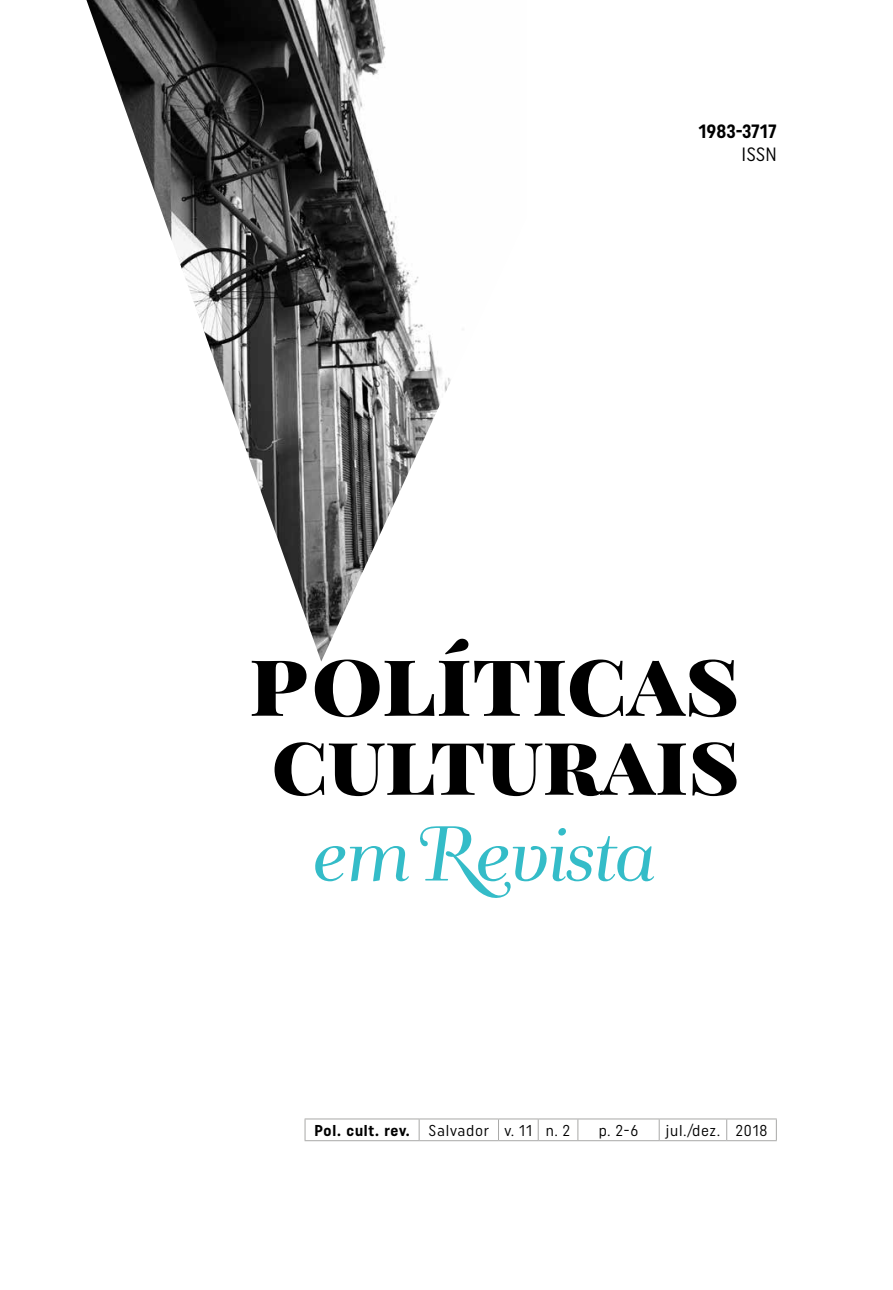
<style>
.page{position:relative;width:893px;height:1290px;background:#fff}
.page>*{position:absolute;margin:0;border:0;box-sizing:border-box;transform-origin:0 0}
.t1{font:900 90.65px "Playfair Display";color:#000}
.t2{font:900 84.7px "Playfair Display";color:#000}
.t3{font:80.33px "Andrade Pro Swashes";letter-spacing:-.05em;color:#34bcc8}
.t4{font:700 19.25px "Uniform Condensed";color:#000}
.t5{font:19.25px "Uniform Condensed";color:#000}
.t6{font:15.75px "Uniform Condensed";letter-spacing:.05em;color:#000}
.s1{font-weight:700}
</style>
<div class="page">
<img style="left:86px;top:0;width:365px;height:661px">
<hr style="left:305px;top:1118px;width:114px;height:1px;background:#a8a8a7">
<svg style="left:305px;top:1119px;width:1px;height:21px"></svg>
<hr style="left:419px;top:1118px;width:79px;height:1px;background:#a8a8a7">
<svg style="left:419px;top:1119px;width:1px;height:21px"></svg>
<hr style="left:498px;top:1118px;width:40px;height:1px;background:#a8a8a7">
<svg style="left:498px;top:1119px;width:1px;height:21px"></svg>
<hr style="left:538px;top:1118px;width:40px;height:1px;background:#a8a8a7">
<svg style="left:538px;top:1119px;width:1px;height:21px"></svg>
<hr style="left:578px;top:1118px;width:81px;height:1px;background:#a8a8a7">
<svg style="left:577px;top:1119px;width:1px;height:21px"></svg>
<hr style="left:659px;top:1118px;width:68px;height:1px;background:#a8a8a7">
<svg style="left:659px;top:1119px;width:1px;height:21px"></svg>
<hr style="left:727px;top:1118px;width:50px;height:1px;background:#a8a8a7">
<svg style="left:726px;top:1119px;width:1px;height:21px"></svg>
<svg style="left:776px;top:1119px;width:1px;height:21px"></svg>
<hr style="left:305px;top:1140px;width:114px;height:1px;background:#a8a8a7">
<hr style="left:419px;top:1140px;width:79px;height:1px;background:#a8a8a7">
<hr style="left:498px;top:1140px;width:40px;height:1px;background:#a8a8a7">
<hr style="left:538px;top:1140px;width:40px;height:1px;background:#a8a8a7">
<hr style="left:578px;top:1140px;width:81px;height:1px;background:#a8a8a7">
<hr style="left:659px;top:1140px;width:68px;height:1px;background:#a8a8a7">
<hr style="left:727px;top:1140px;width:50px;height:1px;background:#a8a8a7">
<p class="t4" style="left:698px;top:120px;width:80px">1983-3717</p>
<p class="t5" style="left:742px;top:143px;width:37px">ISSN</p>
<h1 class="t1" style="left:249px;top:623px;width:492px">POLÍTICAS</h1>
<h2 class="t2" style="left:272px;top:708px;width:470px">CULTURAIS</h2>
<h3 class="t3" style="left:309px;top:801px;width:347px">em Revista</h3>
<p class="t6" style="left:315px;top:1121px;width:257px"><span class="s1">Pol. cult. rev.</span> Salvador v. 11 n. 2</p>
<p class="t6" style="left:599px;top:1121px;width:41px">p. 2-6</p>
<p class="t6" style="left:666px;top:1121px;width:103px">jul./dez. 2018</p>
</div>
